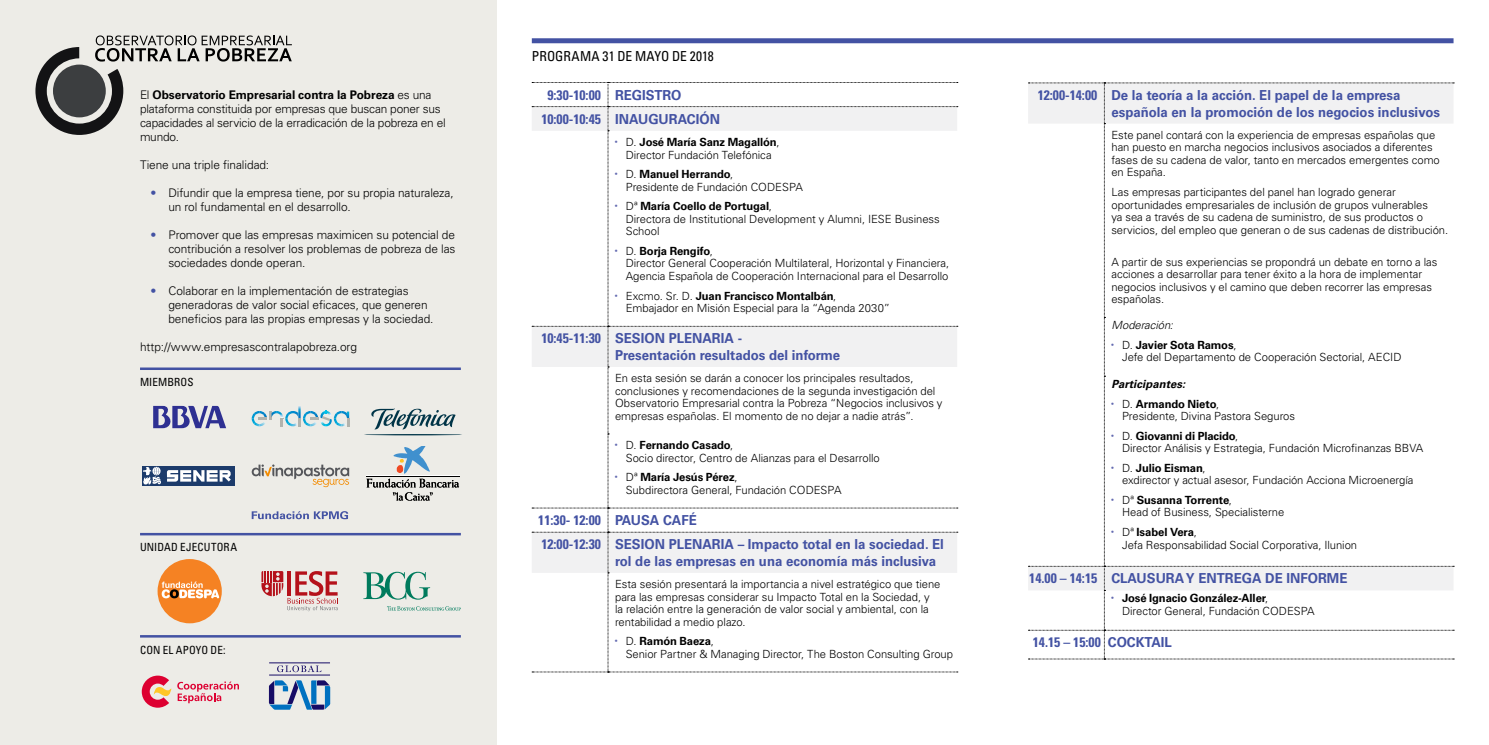
<style>
.page{position:relative;width:1489px;height:745px;background:#fff}
.page>*{position:absolute;margin:0;border:0;box-sizing:border-box;transform-origin:0 0}
.t1{font:700 13.75px/16.5px "Univers LT Std";color:#4352a3;scale:.96 1}
.t2{font:700 condensed 13.75px/24.1px "Univers LT Std";color:#4352a3}
.t3{font:condensed 13.75px "Univers LT Std";letter-spacing:.005em;color:#000}
.t4{font:300 11.88px/14px "Univers LT Std";letter-spacing:-.01em;color:#000}
.t5{font:300 11.25px/12.5px "Univers LT Std";letter-spacing:-.005em;color:#000}
.t6{font:condensed 11.25px "Univers LT Std";letter-spacing:.01em;color:#000}
.t7{font:italic 700 11.25px "Univers LT Std";letter-spacing:.005em;color:#000}
.t8{font:italic 300 11.25px "Univers LT Std";color:#000}
.s1{font-weight:700}
.s2{color:#4352a3}
.s3{font-stretch:normal}
.s4{font-stretch:condensed}
</style>
<div class="page">
<div style="left:0;top:0;width:496px;height:744px;background:#edece7"></div>
<svg style="left:35px;top:35px;width:257px;height:100px"></svg>
<hr style="left:140px;top:367px;width:321px;height:3px;background:#4352a3">
<svg style="left:366px;top:446px;width:93px;height:54px"></svg>
<hr style="left:364px;top:434px;width:98px;height:1px;background:#003447;border-radius:50%">
<svg style="left:371px;top:408px;width:84px;height:21px"></svg>
<svg style="left:252px;top:406px;width:97px;height:20px"></svg>
<svg style="left:153px;top:405px;width:73px;height:23px"></svg>
<div style="left:163px;top:466px;width:72px;height:19px;background:#1c3b6b"></div>
<svg style="left:167px;top:470px;width:64px;height:11px"></svg>
<svg style="left:143px;top:466px;width:18px;height:19px"></svg>
<svg style="left:252px;top:511px;width:96px;height:8px"></svg>
<svg style="left:252px;top:464px;width:97px;height:23px"></svg>
<hr style="left:140px;top:532px;width:321px;height:3px;background:#4352a3">
<hr style="left:140px;top:634px;width:321px;height:3px;background:#4352a3">
<svg style="left:177px;top:681px;width:62px;height:21px"></svg>
<svg style="left:142px;top:675px;width:29px;height:32px"></svg>
<svg style="left:269px;top:680px;width:61px;height:29px"></svg>
<svg style="left:277px;top:665px;width:44px;height:6px"></svg>
<hr style="left:269px;top:662px;width:61px;height:1px;background:#170c66">
<hr style="left:269px;top:674px;width:61px;height:1px;background:#170c66">
<svg style="left:261px;top:571px;width:77px;height:40px"></svg>
<svg style="left:363px;top:571px;width:67px;height:28px"></svg>
<svg style="left:387px;top:606px;width:74px;height:4px"></svg>
<div style="left:157px;top:558px;width:65px;height:65px;background:#f58223;border-radius:50%"></div>
<svg style="left:162px;top:581px;width:57px;height:17px"></svg>
<div style="left:532px;top:38px;width:921px;height:5px;background:#4352a3"></div>
<svg style="left:532px;top:82px;width:425px;height:590px"></svg>
<svg style="left:1028px;top:83px;width:425px;height:576px"></svg>
<p class="t4" style="left:140px;top:88px;width:307px">El <span class="s1">Observatorio Empresarial contra la Pobreza</span> es una plataforma constituida por empresas que buscan poner sus capacidades al servicio de la erradicación de la pobreza en el mundo.</p>
<p class="t4" style="left:140px;top:158px;width:131px">Tiene una triple finalidad:</p>
<p class="t4" style="left:168px;top:186px;width:287px;text-indent:-18px"><span class="s2">•</span> Difundir que la empresa tiene, por su propia naturaleza, un rol fundamental en el desarrollo.</p>
<p class="t4" style="left:168px;top:228px;width:288px;text-align:justify;text-indent:-18px"><span class="s2">•</span> Promover que las empresas maximicen su potencial de contribución a resolver los problemas de pobreza de las sociedades donde operan.</p>
<p class="t4" style="left:168px;top:284px;width:267px;text-indent:-18px"><span class="s2">•</span> Colaborar en la implementación de estrategias generadoras de valor social eficaces, que generen beneficios para las propias empresas y la sociedad.</p>
<p class="t4" style="left:140px;top:340px;width:218px">http://www.empresascontralapobreza.org</p>
<p class="t6" style="left:140px;top:374px;width:55px">MIEMBROS</p>
<p class="t6" style="left:140px;top:540px;width:79px">UNIDAD EJECUTORA</p>
<p class="t6" style="left:140px;top:642px;width:87px">CON EL APOYO DE:</p>
<p class="t3" style="left:532px;top:47px;width:183px">PROGRAMA 31 DE MAYO DE 2018</p>
<p class="t2" style="left:541px;top:82px;width:180px;text-indent:6px">9:30-10:00 <span class="s3">REGISTRO<br></span>10:00-10:45 <span class="s3">INAUGURACIÓN</span></p>
<p class="t5" style="left:615px;top:136px;width:166px;text-align:center"><sup>•</sup> D. <span class="s1">José María Sanz Magallón</span>,<br>Director Fundación Telefónica</p>
<p class="t5" style="left:625px;top:168px;width:179px;text-indent:-11px"><sup>•</sup> D. <span class="s1">Manuel Herrando</span>,<br>Presidente de Fundación CODESPA</p>
<p class="t5" style="left:625px;top:200px;width:315px;text-indent:-11px"><sup>•</sup> Dª <span class="s1">María Coello de Portugal</span>,<br>Directora de Institutional Development y Alumni, IESE Business<br>School</p>
<p class="t5" style="left:625px;top:244px;width:325px;text-indent:-11px"><sup>•</sup> D. <span class="s1">Borja Rengifo</span>,<br>Director General Cooperación Multilateral, Horizontal y Financiera,<br>Agencia Española de Cooperación Internacional para el Desarrollo</p>
<p class="t5" style="left:625px;top:289px;width:266px;text-indent:-11px"><sup>•</sup> Excmo. Sr. D. <span class="s1">Juan Francisco Montalbán</span>,<br>Embajador en Misión Especial para la “Agenda 2030”</p>
<p class="t1" style="left:615px;top:330px;width:236px;text-indent:-74px"><span class="s4">10:45-11:30</span> SESION PLENARIA -<br>Presentación resultados del informe</p>
<p class="t5" style="left:615px;top:372px;width:329px">En esta sesión se darán a conocer los principales resultados, conclusiones y recomendaciones de la segunda investigación del Observatorio Empresarial contra la Pobreza “Negocios inclusivos y empresas españolas. El momento de no dejar a nadie atrás”.</p>
<p class="t5" style="left:625px;top:438px;width:255px;text-indent:-11px"><sup>•</sup> D. <span class="s1">Fernando Casado</span>,<br>Socio director, Centro de Alianzas para el Desarrollo</p>
<p class="t5" style="left:625px;top:471px;width:217px;text-indent:-11px"><sup>•</sup> Dª <span class="s1">María Jesús Pérez</span>,<br>Subdirectora General, Fundación CODESPA</p>
<p class="t1" style="left:538px;top:508px;width:424px;line-height:24.1px"><span class="s4">11:30- 12:00</span> PAUSA CAFÉ<br><span class="s4">12:00-12:30</span> SESION PLENARIA – Impacto total en la sociedad. El</p>
<p class="t1" style="left:615px;top:552px;width:336px">rol de las empresas en una economía más inclusiva</p>
<p class="t5" style="left:615px;top:577px;width:327px">Esta sesión presentará la importancia a nivel estratégico que tiene para las empresas considerar su Impacto Total en la Sociedad, y la relación entre la generación de valor social y ambiental, con la rentabilidad a medio plazo.</p>
<p class="t5" style="left:625px;top:634px;width:329px;text-indent:-11px"><sup>•</sup> D. <span class="s1">Ramón Baeza</span>,<br>Senior Partner &amp; Managing Director, The Boston Consulting Group</p>
<p class="t1" style="left:1111px;top:87px;width:344px;text-indent:-74px"><span class="s4">12:00-14:00</span> De la teoría a la acción. El papel de la empresa española en la promoción de los negocios inclusivos</p>
<p class="t5" style="left:1111px;top:128px;width:330px">Este panel contará con la experiencia de empresas españolas que han puesto en marcha negocios inclusivos asociados a diferentes fases de su cadena de valor, tanto en mercados emergentes como en España.</p>
<p class="t5" style="left:1111px;top:186px;width:338px">Las empresas participantes del panel han logrado generar oportunidades empresariales de inclusión de grupos vulnerables<br>ya sea a través de su cadena de suministro, de sus productos o servicios, del empleo que generan o de sus cadenas de distribución.</p>
<p class="t5" style="left:1111px;top:255px;width:327px">A partir de sus experiencias se propondrá un debate en torno a las acciones a desarrollar para tener éxito a la hora de implementar negocios inclusivos y el camino que deben recorrer las empresas españolas.</p>
<p class="t8" style="left:1111px;top:318px;width:63px">Moderación:</p>
<p class="t5" style="left:1121px;top:338px;width:281px;text-indent:-11px"><sup>•</sup> D. <span class="s1">Javier Sota Ramos</span>,<br>Jefe del Departamento de Cooperación Sectorial, AECID</p>
<p class="t7" style="left:1111px;top:377px;width:75px">Participantes:</p>
<p class="t5" style="left:1121px;top:397px;width:174px;text-indent:-11px"><sup>•</sup> D. <span class="s1">Armando Nieto</span>,<br>Presidente, Divina Pastora Seguros</p>
<p class="t5" style="left:1121px;top:429px;width:303px;text-indent:-11px"><sup>•</sup> D. <span class="s1">Giovanni di Placido</span>,<br>Director Análisis y Estrategia, Fundación Microfinanzas BBVA</p>
<p class="t5" style="left:1121px;top:461px;width:293px;text-indent:-11px"><sup>•</sup> D. <span class="s1">Julio Eisman</span>,<br>exdirector y actual asesor, Fundación Acciona Microenergía</p>
<p class="t5" style="left:1121px;top:493px;width:164px;text-indent:-11px"><sup>•</sup> Dª <span class="s1">Susanna Torrente</span>,<br>Head of Business, Specialisterne</p>
<p class="t5" style="left:1121px;top:525px;width:236px;text-indent:-11px"><sup>•</sup> Dª <span class="s1">Isabel Vera</span>,<br>Jefa Responsabilidad Social Corporativa, Ilunion</p>
<p class="t1" style="left:1029px;top:570px;width:333px"><span class="s4">14.00 – 14:15</span> CLAUSURA Y ENTREGA DE INFORME</p>
<p class="t5" style="left:1121px;top:591px;width:194px;text-indent:-11px"><sup>•</sup> <span class="s1">José Ignacio González-Aller</span>,<br>Director General, Fundación CODESPA</p>
<p class="t2" style="left:1032px;top:630px;width:141px">14.15 – 15:00 <span class="s3">COCKTAIL</span></p>
</div>
